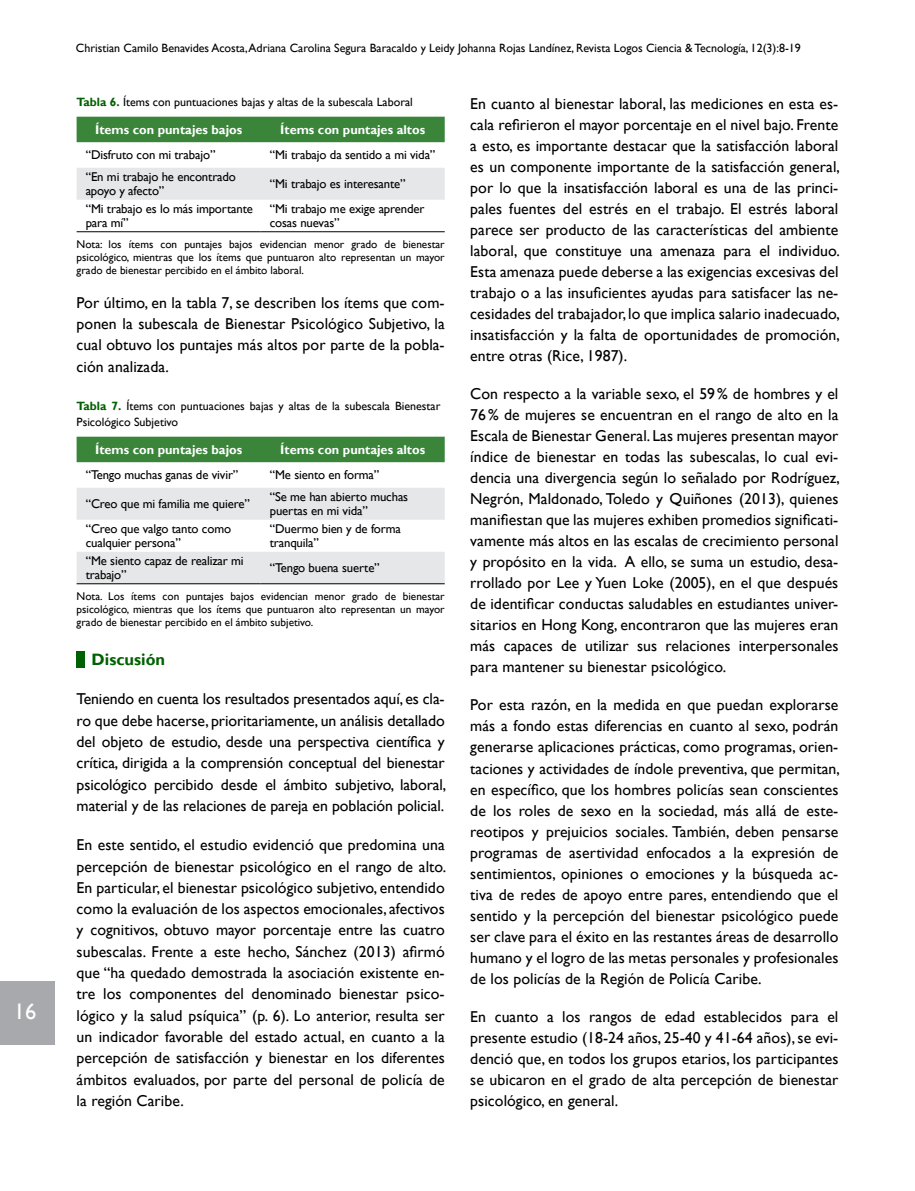
<style>
.page{position:relative;width:915px;height:1191px;background:#fff}
.page>*{position:absolute;margin:0;border:0;box-sizing:border-box;transform-origin:0 0}
.t1{font:22.5px "Gill Sans";color:#fff}
.Subtitulo_1{font:700 16.5px "Gill Sans";color:#006100}
.Cuerpo_general{font:15.75px/21px "Gill Sans";letter-spacing:.005em;color:#000;text-align:justify}
.Cuerpo{font:12.75px/13.5px "Gill Sans";letter-spacing:-.01em;color:#000}
.Encabezado{font:700 12.75px "Gill Sans";color:#fff}
.Título_figura{font:12px/16px "Gill Sans";color:#000}
.Fuente{font:11.25px/13px "Gill Sans";color:#000;text-align:justify}
.s1{font-weight:700;color:#006100}
</style>
<div class="page">
<div style="left:0;top:981px;width:54px;height:64px;background:#a7a9ac"></div>
<div style="left:77px;top:117px;width:367px;height:25px;background:#3b853b"></div>
<div style="left:77px;top:168px;width:367px;height:32px;background:#e6e7e8"></div>
<hr style="left:77px;top:231px;width:183px;height:1px;background:#000">
<hr style="left:260px;top:231px;width:184px;height:1px;background:#000">
<div style="left:77px;top:437px;width:367px;height:25px;background:#3b853b"></div>
<svg style="left:77px;top:488px;width:367px;height:95px"></svg>
<hr style="left:77px;top:583px;width:183px;height:1px;background:#000">
<hr style="left:260px;top:583px;width:184px;height:1px;background:#000">
<div style="left:77px;top:651px;width:8px;height:17px;background:#006100"></div>
<h1 class="t1" style="left:14px;top:998px;width:24px">16</h1>
<p class="Título_figura" style="left:76px;top:40px;width:726px">Christian Camilo Benavides Acosta, Adriana Carolina Segura Baracaldo y Leidy Johanna Rojas Landínez, Revista Logos Ciencia &amp; Tecnología, 12(3):8-19</p>
<p class="Título_figura" style="left:77px;top:94px;width:337px"><span class="s1">Tabla 6.</span> Ítems con puntuaciones bajas y altas de la subescala Laboral</p>
<p class="Encabezado" style="left:95px;top:122px;width:148px">Ítems con puntajes bajos</p>
<p class="Encabezado" style="left:280px;top:122px;width:146px">Ítems con puntajes altos</p>
<p class="Cuerpo" style="left:86px;top:149px;width:131px">“Disfruto con mi trabajo”</p>
<p class="Cuerpo" style="left:270px;top:149px;width:167px">“Mi trabajo da sentido a mi vida”</p>
<p class="Cuerpo" style="left:86px;top:171px;width:152px">“En mi trabajo he encontrado apoyo y afecto”</p>
<p class="Cuerpo" style="left:270px;top:177px;width:137px">“Mi trabajo es interesante”</p>
<p class="Cuerpo" style="left:86px;top:203px;width:169px">“Mi trabajo es lo más importante para mí”</p>
<p class="Cuerpo" style="left:270px;top:203px;width:156px">“Mi trabajo me exige aprender cosas nuevas”</p>
<p class="Fuente" style="left:77px;top:237px;width:369px">Nota: los ítems con puntajes bajos evidencian menor grado de bienestar psicológico, mientras que los ítems que puntuaron alto representan un mayor grado de bienestar percibido en el ámbito laboral.</p>
<p class="Cuerpo_general" style="left:77px;top:292px;width:369px">Por último, en la tabla 7, se describen los ítems que com&shy;ponen la subescala de Bienestar Psicológico Subjetivo, la cual obtuvo los puntajes más altos por parte de la pobla&shy;ción analizada.</p>
<p class="Título_figura" style="left:77px;top:398px;width:365px"><span class="s1">Tabla 7.</span> Ítems con puntuaciones bajas y altas de la subescala Bienestar<br>Psicológico Subjetivo</p>
<p class="Encabezado" style="left:95px;top:442px;width:148px">Ítems con puntajes bajos</p>
<p class="Encabezado" style="left:280px;top:442px;width:146px">Ítems con puntajes altos</p>
<p class="Cuerpo" style="left:86px;top:468px;width:154px">“Tengo muchas ganas de vivir”</p>
<p class="Cuerpo" style="left:270px;top:468px;width:111px">“Me siento en forma”</p>
<p class="Cuerpo" style="left:86px;top:497px;width:166px">“Creo que mi familia me quiere”</p>
<p class="Cuerpo" style="left:270px;top:490px;width:140px">“Se me han abierto muchas puertas en mi vida”</p>
<p class="Cuerpo" style="left:86px;top:522px;width:147px">“Creo que valgo tanto como cualquier persona”</p>
<p class="Cuerpo" style="left:270px;top:522px;width:133px">“Duermo bien y de forma tranquila”</p>
<p class="Cuerpo" style="left:86px;top:554px;width:159px">“Me siento capaz de realizar mi trabajo”</p>
<p class="Cuerpo" style="left:270px;top:561px;width:111px">“Tengo buena suerte”</p>
<p class="Fuente" style="left:77px;top:589px;width:369px">Nota. Los ítems con puntajes bajos evidencian menor grado de bienestar psicológico, mientras que los ítems que puntuaron alto representan un mayor grado de bienestar percibido en el ámbito subjetivo.</p>
<p class="Subtitulo_1" style="left:92px;top:649px;width:75px">Discusión</p>
<p class="Cuerpo_general" style="left:77px;top:689px;width:371px">Teniendo en cuenta los resultados presentados aquí, es cla&shy;ro que debe hacerse, prioritariamente, un análisis detallado del objeto de estudio, desde una perspectiva científica y crítica, dirigida a la comprensión conceptual del bienestar psicológico percibido desde el ámbito subjetivo, laboral, material y de las relaciones de pareja en población policial.</p>
<p class="Cuerpo_general" style="left:77px;top:834px;width:371px">En este sentido, el estudio evidenció que predomina una percepción de bienestar psicológico en el rango de alto.<br>En particular, el bienestar psicológico subjetivo, entendido como la evaluación de los aspectos emocionales, afectivos y cognitivos, obtuvo mayor porcentaje entre las cuatro subescalas. Frente a este hecho, Sánchez (2013) afirmó que “ha quedado demostrada la asociación existente en&shy;tre los componentes del denominado bienestar psico&shy;lógico y la salud psíquica” (p. 6). Lo anterior, resulta ser un indicador favorable del estado actual, en cuanto a la percepción de satisfacción y bienestar en los diferentes ámbitos evaluados, por parte del personal de policía de la región Caribe.</p>
<p class="Cuerpo_general" style="left:470px;top:93px;width:371px">En cuanto al bienestar laboral, las mediciones en esta es&shy;cala refirieron el mayor porcentaje en el nivel bajo. Frente a esto, es importante destacar que la satisfacción laboral es un componente importante de la satisfacción general, por lo que la insatisfacción laboral es una de las princi&shy;pales fuentes del estrés en el trabajo. El estrés laboral parece ser producto de las características del ambiente laboral, que constituye una amenaza para el individuo.<br>Esta amenaza puede deberse a las exigencias excesivas del trabajo o a las insuficientes ayudas para satisfacer las ne&shy;cesidades del trabajador, lo que implica salario inadecuado, insatisfacción y la falta de oportunidades de promoción, entre otras (Rice, 1987).</p>
<p class="Cuerpo_general" style="left:470px;top:383px;width:371px">Con respecto a la variable sexo, el 59% de hombres y el 76% de mujeres se encuentran en el rango de alto en la Escala de Bienestar General. Las mujeres presentan mayor índice de bienestar en todas las subescalas, lo cual evi&shy;dencia una divergencia según lo señalado por Rodríguez, Negrón, Maldonado, Toledo y Quiñones (2013), quienes manifiestan que las mujeres exhiben promedios significati&shy;vamente más altos en las escalas de crecimiento personal y propósito en la vida. A ello, se suma un estudio, desa&shy;rrollado por Lee y Yuen Loke (2005), en el que después de identificar conductas saludables en estudiantes univer&shy;sitarios en Hong Kong, encontraron que las mujeres eran más capaces de utilizar sus relaciones interpersonales para mantener su bienestar psicológico.</p>
<p class="Cuerpo_general" style="left:470px;top:695px;width:371px">Por esta razón, en la medida en que puedan explorarse más a fondo estas diferencias en cuanto al sexo, podrán generarse aplicaciones prácticas, como programas, orien&shy;taciones y actividades de índole preventiva, que permitan, en específico, que los hombres policías sean conscientes de los roles de sexo en la sociedad, más allá de este&shy;reotipos y prejuicios sociales. También, deben pensarse programas de asertividad enfocados a la expresión de sentimientos, opiniones o emociones y la búsqueda ac&shy;tiva de redes de apoyo entre pares, entendiendo que el sentido y la percepción del bienestar psicológico puede ser clave para el éxito en las restantes áreas de desarrollo humano y el logro de las metas personales y profesionales de los policías de la Región de Policía Caribe.</p>
<p class="Cuerpo_general" style="left:470px;top:1006px;width:369px">En cuanto a los rangos de edad establecidos para el presente estudio (18-24 años, 25-40 y 41-64 años), se evi&shy;denció que, en todos los grupos etarios, los participantes se ubicaron en el grado de alta percepción de bienestar psicológico, en general.</p>
</div>
